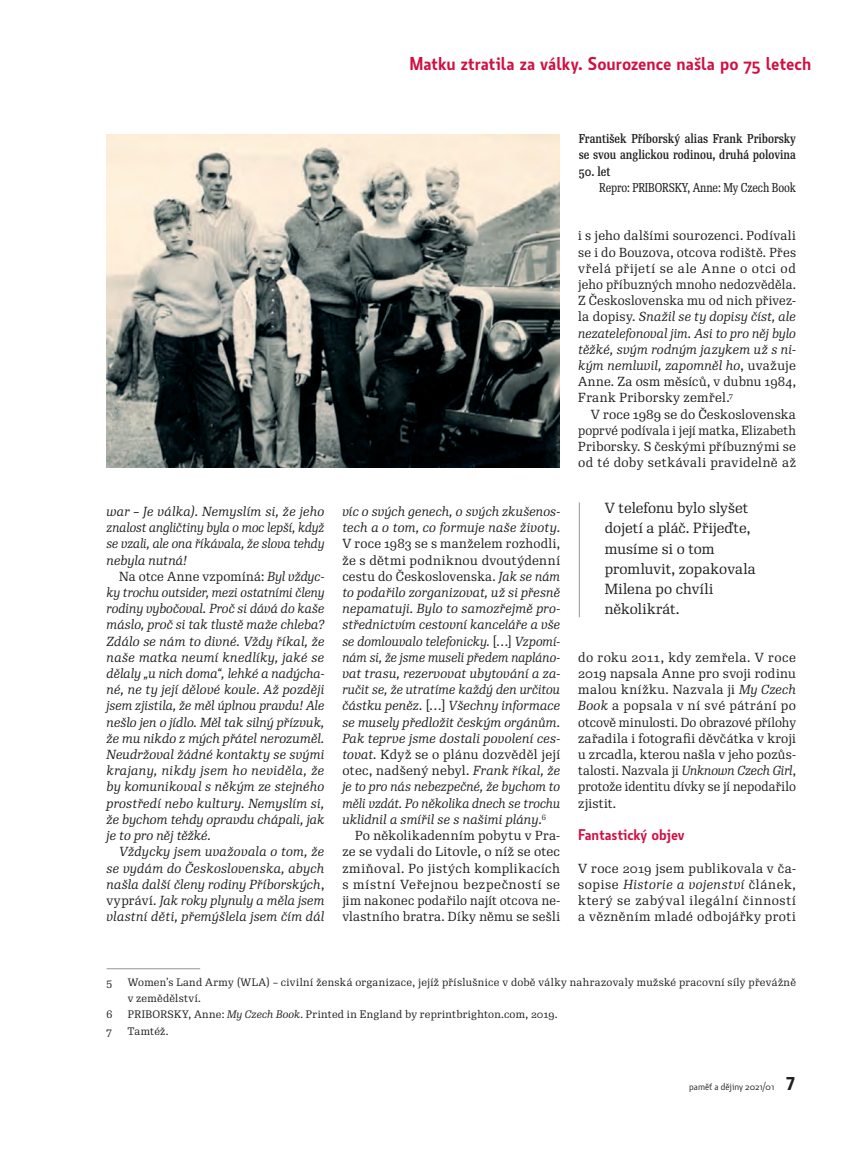
<style>
.page{position:relative;width:860px;height:1149px;background:#fff}
.page>*{position:absolute;margin:0;border:0;box-sizing:border-box;transform-origin:0 0}
.t1{font:600 18px "Botanika Std";color:#d20f41}
.t2{font:600 15px "Botanika Std";color:#d20f41}
.t3{font:14.25px/20.2px "Re Public Std";letter-spacing:.005em;color:#231f20}
.t4{font:italic 12.75px/16.2px "Re Public Std";letter-spacing:.005em;color:#231f20;text-align:justify}
.t5{font:12.75px/16.2px "Re Public Std";letter-spacing:.025em;color:#231f20;text-align:justify}
.t6{font:500 12.45px/16.2px "Re Public Std Cond";color:#231f20}
.t7{font:12.45px "Re Public Std Cond";letter-spacing:-.01em;color:#231f20}
.t8{font:10.5px/16.2px "Re Public Std";letter-spacing:.025em;color:#231f20}
.t9{font:9.75px "Botanika Std";color:#231f20}
.s1{font-style:normal}
.s2{font-style:italic}
.s3{font-family:"Botanika Mono";font-weight:700;font-size:18px}
</style>
<div class="page">
<hr style="left:106px;top:968px;width:94px;height:1px;background:#939598">
<img style="left:106px;top:135px;width:453px;height:332px">
<hr style="left:578px;top:502px;width:1px;height:115px;background:#939598">
<h1 class="t1" style="left:409px;top:51px;width:403px">Matku ztratila za války. Sourozence našla po 75 letech</h1>
<p class="t6" style="left:578px;top:131px;width:218px">František Příborský alias Frank Priborsky se svou anglickou rodinou, druhá polovina</p>
<p class="t6" style="left:578px;top:163px;width:33px">50. let</p>
<p class="t7" style="left:599px;top:179px;width:198px">Repro: PRIBORSKY, Anne: My Czech Book</p>
<p class="t4" style="left:106px;top:503px;width:219px">war – Je válka). Nemyslím si, že jeho znalost angličtiny byla o moc lepší, když se vzali, ale ona říkávala, že slova tehdy nebyla nutná!</p>
<p class="t4" style="left:106px;top:568px;width:219px;text-indent:13px"><span class="s1">Na otce Anne vzpomíná:</span> Byl vždyc&shy;ky trochu outsider, mezi ostatními členy rodiny vybočoval. Proč si dává do kaše máslo, proč si tak tlustě maže chleba?<br>Zdálo se nám to divné. Vždy říkal, že naše matka neumí knedlíky, jaké se dělaly „u nich doma“, lehké a nadýcha&shy;né, ne ty její dělové koule. Až později jsem zjistila, že měl úplnou pravdu! Ale nešlo jen o jídlo. Měl tak silný přízvuk, že mu nikdo z mých přátel nerozuměl.<br>Neudržoval žádné kontakty se svými krajany, nikdy jsem ho neviděla, že by komunikoval s někým ze stejného prostředí nebo kultury. Nemyslím si, že bychom tehdy opravdu chápali, jak je to pro něj těžké.</p>
<p class="t4" style="left:106px;top:843px;width:219px;text-indent:13px">Vždycky jsem uvažovala o tom, že se vydám do Československa, abych našla další členy rodiny Příborských<span class="s1">, vypráví.</span> Jak roky plynuly a měla jsem vlastní děti, přemýšlela jsem čím dál</p>
<p class="t4" style="left:342px;top:503px;width:219px">víc o svých genech, o svých zkušenos&shy;tech a o tom, co formuje naše životy<span class="s1">.<br>V roce 1983 se s manželem rozhodli, že s dětmi podniknou dvoutýdenní cestu do Československa.</span> Jak se nám to podařilo zorganizovat, už si přesně nepamatuji. Bylo to samozřejmě pro&shy;střednictvím cestovní kanceláře a vše se domlouvalo telefonicky. <span class="s1">[…]</span> Vzpomí&shy;nám si, že jsme museli předem napláno&shy;vat trasu, rezervovat ubytování a za&shy;ručit se, že utratíme každý den určitou částku peněz. <span class="s1">[…]</span> Všechny informace se musely předložit českým orgánům.<br>Pak teprve jsme dostali povolení ces&shy;tovat. <span class="s1">Když se o plánu dozvěděl její otec, nadšený nebyl.</span> Frank říkal, že je to pro nás nebezpečné, že bychom to měli vzdát. Po několika dnech se trochu uklidnil a smířil se s našimi plány<span class="s1">.</span><sup>6</sup></p>
<p class="t5" style="left:342px;top:827px;width:219px;text-indent:13px">Po několikadenním pobytu v Pra&shy;ze se vydali do Litovle, o níž se otec zmiňoval. Po jistých komplikacích s místní Veřejnou bezpečností se jim nakonec podařilo najít otcova ne&shy;vlastního bratra. Díky němu se sešli</p>
<p class="t5" style="left:578px;top:228px;width:219px">i s jeho dalšími sourozenci. Podívali se i do Bouzova, otcova rodiště. Přes vřelá přijetí se ale Anne o otci od jeho příbuzných mnoho nedozvěděla.<br>Z Československa mu od nich přivez&shy;la dopisy. <span class="s2">Snažil se ty dopisy číst, ale nezatelefonoval jim. Asi to pro něj bylo těžké, svým rodným jazykem už s ni&shy;kým nemluvil, zapomněl ho</span>, uvažuje Anne. Za osm měsíců, v dubnu 1984, Frank Priborsky zemřel.<sup>7</sup></p>
<p class="t5" style="left:578px;top:406px;width:219px;text-indent:13px">V roce 1989 se do Československa poprvé podívala i její matka, Elizabeth Priborsky. S českými příbuznými se od té doby setkávali pravidelně až</p>
<p class="t3" style="left:604px;top:498px;width:152px">V telefonu bylo slyšet dojetí a pláč. Přijeďte, musíme si o tom promluvit, zopakovala<br>Milena po chvíli několikrát.</p>
<p class="t5" style="left:578px;top:649px;width:219px">do roku 2011, kdy zemřela. V roce 2019 napsala Anne pro svoji rodinu malou knížku. Nazvala ji <span class="s2">My Czech Book</span> a popsala v ní své pátrání po otcově minulosti. Do obrazové přílohy zařadila i fotografii děvčátka v kroji u zrcadla, kterou našla v jeho pozůs&shy;talosti. Nazvala ji <span class="s2">Unknown Czech Girl</span>, protože identitu dívky se jí nepodařilo zjistit.</p>
<p class="t2" style="left:578px;top:824px;width:108px">Fantastický objev</p>
<p class="t5" style="left:578px;top:860px;width:219px">V roce 2019 jsem publikovala v ča&shy;sopise <span class="s2">Historie a vojenství</span> článek, který se zabýval ilegální činností a vězněním mladé odbojářky proti</p>
<p class="t8" style="left:106px;top:974px;width:7px">5</p>
<p class="t8" style="left:128px;top:974px;width:669px">Women’s Land Army (WLA) – civilní ženská organizace, jejíž příslušnice v době války nahrazovaly mužské pracovní síly převážně v zemědělství.</p>
<p class="t8" style="left:106px;top:1006px;width:8px">6</p>
<p class="t8" style="left:128px;top:1006px;width:431px">PRIBORSKY, Anne: <span class="s2">My Czech Book</span>. Printed in England by reprintbrighton.com, 2019.</p>
<p class="t8" style="left:106px;top:1022px;width:7px">7</p>
<p class="t8" style="left:128px;top:1022px;width:42px">Tamtéž.</p>
<p class="t9" style="left:689px;top:1080px;width:108px">paměť a dějiny 2021/01 <span class="s3">7</span></p>
</div>
